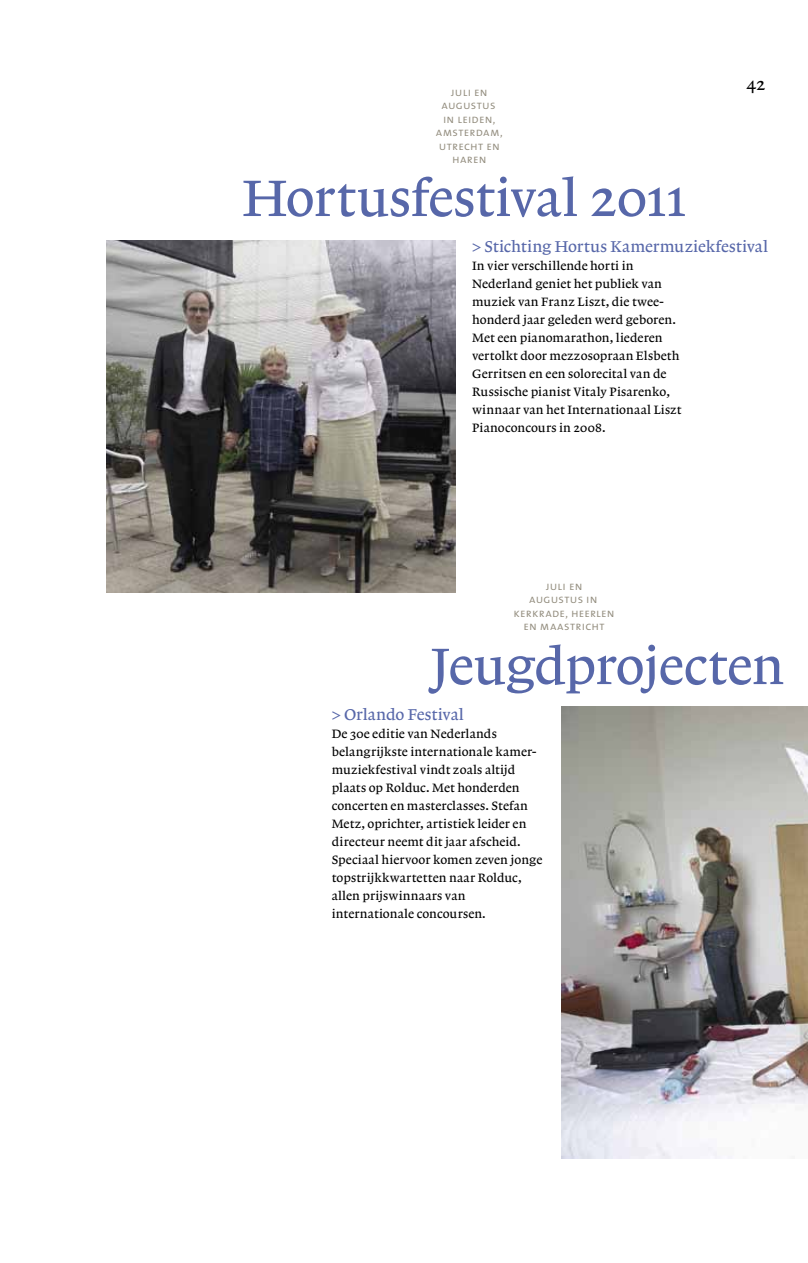
<style>
.page{position:relative;width:808px;height:1263px;background:#fff}
.page>*{position:absolute;margin:0;border:0;box-sizing:border-box;transform-origin:0 0}
.t1{font:54px "Lexicon No 1 A Roman Txt";letter-spacing:-.015em;color:#5767a9}
.t2{font:18px "Lexicon No 1 A Roman Txt";color:#000}
.t3{font:16.5px "Lexicon No 1 A Roman Txt";letter-spacing:-.005em;color:#5767a9}
.t4{font:12.75px/18px "Lexicon No 1 A Roman Txt";letter-spacing:.01em;color:#000}
.t5{font:12px/13.5px "The Sans Semi Light Caps";letter-spacing:.015em;color:#928c7d;text-align:center}
</style>
<div class="page">
<img style="left:106px;top:240px;width:349px;height:352px">
<img style="left:561px;top:707px;width:247px;height:451px">
<p class="t5" style="left:436px;top:85px;width:68px">juli en augustus in leiden, amsterdam, utrecht en haren</p>
<h1 class="t1" style="left:242px;top:168px;width:445px">Hortusfestival 2011</h1>
<h2 class="t2" style="left:746px;top:74px;width:20px">42</h2>
<p class="t3" style="left:472px;top:237px;width:298px">&gt; Stichting Hortus Kamermuziekfestival</p>
<p class="t4" style="left:472px;top:257px;width:211px">In vier verschillende horti in Nederland geniet het publiek van muziek van Franz Liszt, die twee&shy;honderd jaar geleden werd geboren.<br>Met een pianomarathon, liederen vertolkt door mezzosopraan Elsbeth Gerritsen en een solorecital van de Russische pianist Vitaly Pisarenko, winnaar van het Internationaal Liszt Pianoconcours in 2008.</p>
<p class="t5" style="left:513px;top:579px;width:103px">juli en<br>augustus in kerkrade, heerlen en maastricht</p>
<h1 class="t1" style="left:431px;top:636px;width:355px">Jeugdprojecten</h1>
<p class="t3" style="left:332px;top:705px;width:134px">&gt; Orlando Festival</p>
<p class="t4" style="left:332px;top:725px;width:212px">De 30e editie van Nederlands belangrijkste internationale kamer&shy;muziekfestival vindt zoals altijd plaats op Rolduc. Met honderden concerten en masterclasses. Stefan Metz, oprichter, artistiek leider en directeur neemt dit jaar afscheid.<br>Speciaal hiervoor komen zeven jonge topstrijkkwartetten naar Rolduc, allen prijswinnaars van internationale concoursen.</p>
</div>
